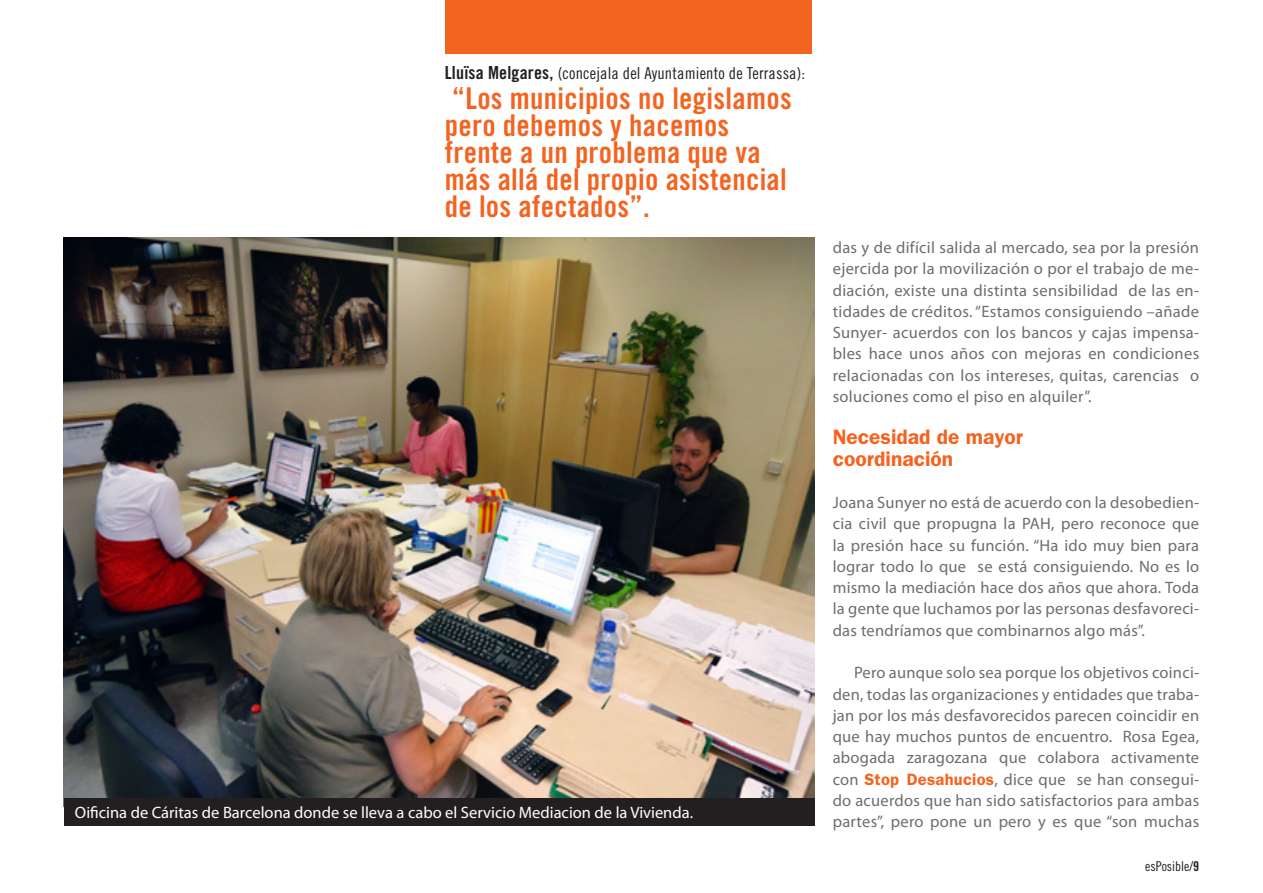
<style>
.page{position:relative;width:1263px;height:893px;background:#fff}
.page>*{position:absolute;margin:0;border:0;box-sizing:border-box;transform-origin:0 0}
.t1{font:30px/27px "Trade Gothic Bold Cond Twenty";letter-spacing:.01em;color:#f36421}
.t2{font:600 21px "Franklin Gothic";color:#f36421}
.t3{font:16.5px/21.3px "Myriad Pro";letter-spacing:.015em;color:#6c6d70;text-align:justify}
.t4{font:16.5px "Myriad Pro";color:#fff}
.t5{font:16.5px "Trade Gothic Cond Eighteen";letter-spacing:.01em;color:#231f20}
.t6{font:13.5px "Trade Gothic Cond Eighteen";color:#231f20}
.s1{font-family:"Trade Gothic Bold Cond Twenty";font-size:18px}
.s2{font-family:"Franklin Gothic";font-weight:600;color:#f36421}
.s3{font-family:"Trade Gothic Bold Cond Twenty"}
</style>
<div class="page">
<img style="left:64px;top:238px;width:751px;height:560px">
<div style="left:64px;top:798px;width:751px;height:28px;background:#231f20"></div>
<div style="left:445px;top:0;width:366px;height:54px;background:#f36421"></div>
<p class="t5" style="left:445px;top:63px;width:362px"><span class="s1">Lluïsa Melgares,</span> (concejala del Ayuntamiento de Terrassa):</p>
<p class="t1" style="left:445px;top:84px;width:348px">“Los municipios no legislamos pero debemos y hacemos</p>
<p class="t1" style="left:445px;top:138px;width:317px">frente a un problema que va</p>
<p class="t1" style="left:445px;top:165px;width:344px">más allá del propio asistencial de los afectados”.</p>
<p class="t4" style="left:75px;top:803px;width:620px">Oificina de Cáritas de Barcelona donde se lleva a cabo el Servicio Mediacion de la Vivienda.</p>
<p class="t3" style="left:833px;top:237px;width:368px">das y de difícil salida al mercado, sea por la presión ejercida por la movilización o por el trabajo de me&shy;diación, existe una distinta sensibilidad de las en&shy;tidades de créditos. “Estamos consiguiendo –añade Sunyer- acuerdos con los bancos y cajas impensa&shy;bles hace unos años con mejoras en condiciones relacionadas con los intereses, quitas, carencias o soluciones como el piso en alquiler”.</p>
<p class="t2" style="left:833px;top:425px;width:192px">Necesidad de mayor</p>
<p class="t2" style="left:833px;top:446px;width:122px">coordinación</p>
<p class="t3" style="left:833px;top:492px;width:368px">Joana Sunyer no está de acuerdo con la desobedien&shy;cia civil que propugna la PAH, pero reconoce que la presión hace su función. “Ha ido muy bien para lograr todo lo que se está consiguiendo. No es lo mismo la mediación hace dos años que ahora. Toda la gente que luchamos por las personas desfavoreci&shy;das tendríamos que combinarnos algo más”.</p>
<p class="t3" style="left:833px;top:662px;width:368px;text-indent:21px">Pero aunque solo sea porque los objetivos coinci&shy;den, todas las organizaciones y entidades que traba&shy;jan por los más desfavorecidos parecen coincidir en que hay muchos puntos de encuentro. Rosa Egea, abogada zaragozana que colabora activamente con <span class="s2">Stop Desahucios</span>, dice que se han consegui&shy;do acuerdos que han sido satisfactorios para ambas partes”, pero pone un pero y es que “son muchas</p>
<p class="t6" style="left:1145px;top:858px;width:55px">esPosible/<span class="s3">9</span></p>
</div>
